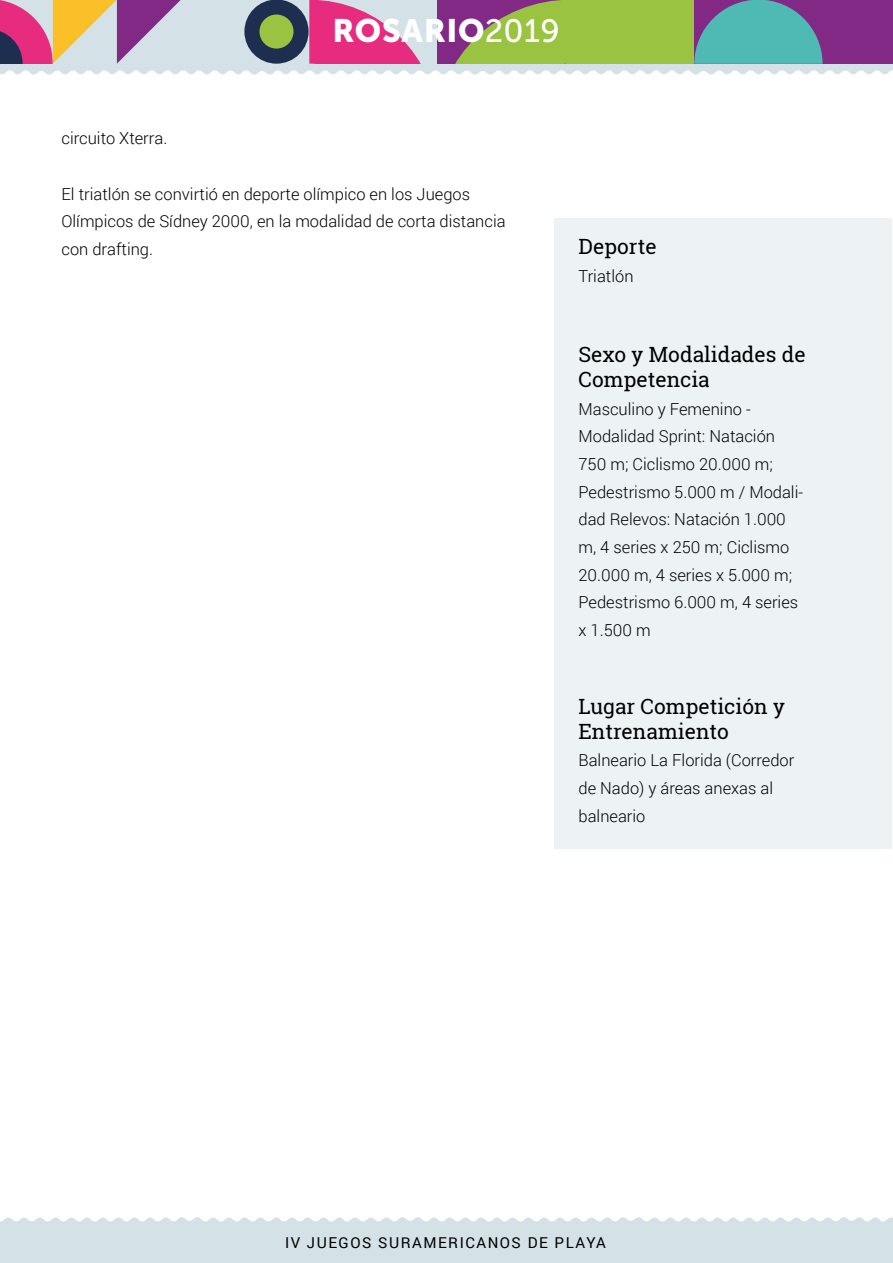
<style>
.page{position:relative;width:893px;height:1263px;background:#fff}
.page>*{position:absolute;margin:0;border:0;box-sizing:border-box;transform-origin:0 0}
.t1{font:32.25px "Museo Sans 900";letter-spacing:.02em;color:#fff}
.t2{font:21px/25.2px "Roboto Slab";color:#000}
.t3{font:300 16.5px/27.6px "Roboto";color:#000}
.t4{font:15px "Roboto";letter-spacing:.1em;color:#000}
.s1{font-family:"Museo Sans 500"}
</style>
<div class="page">
<svg style="left:0;top:0;width:893px;height:75px;background:#d7e1e5"></svg>
<div style="left:0;top:1217px;width:893px;height:46px;background:#d4e2e7"></div>
<div style="left:244px;top:0;width:65px;height:63px;background:#1d2e51;border-radius:50%"></div>
<div style="left:259px;top:15px;width:35px;height:34px;background:#99c340;border-radius:50%"></div>
<svg style="left:0;top:0;width:181px;height:63px;background:#c7939b"></svg>
<div style="left:558px;top:0;width:136px;height:63px;background:#99c340"></div>
<div style="left:694px;top:0;width:199px;height:63px;background:#812984"></div>
<svg style="left:309px;top:0;width:252px;height:63px;background:#b87983"></svg>
<svg style="left:694px;top:0;width:129px;height:63px"></svg>
<div style="left:554px;top:218px;width:338px;height:630px;background:#edf3f5"></div>
<h1 class="t1" style="left:332px;top:12px;width:229px">ROSARIO<span class="s1">2019</span></h1>
<p class="t3" style="left:61px;top:124px;width:107px">circuito Xterra.</p>
<p class="t3" style="left:61px;top:179px;width:446px">El triatlón se convirtió en deporte olímpico en los Juegos<br>Olímpicos de Sídney 2000, en la modalidad de corta distancia con drafting.</p>
<p class="t2" style="left:578px;top:234px;width:80px">Deporte</p>
<p class="t3" style="left:578px;top:261px;width:57px">Triatlón</p>
<p class="t2" style="left:578px;top:342px;width:229px">Sexo y Modalidades de<br>Competencia</p>
<p class="t3" style="left:578px;top:395px;width:226px">Masculino y Femenino -<br>Modalidad Sprint: Natación<br>750 m; Ciclismo 20.000 m;<br>Pedestrismo 5.000 m / Modali&shy;dad Relevos: Natación 1.000 m, 4 series x 250 m; Ciclismo<br>20.000 m, 4 series x 5.000 m;<br>Pedestrismo 6.000 m, 4 series x 1.500 m</p>
<p class="t2" style="left:578px;top:693px;width:208px">Lugar Competición y<br>Entrenamiento</p>
<p class="t3" style="left:578px;top:746px;width:217px">Balneario La Florida (Corredor de Nado) y áreas anexas al balneario</p>
<p class="t4" style="left:285px;top:1232px;width:322px">IV JUEGOS SURAMERICANOS DE PLAYA</p>
</div>
